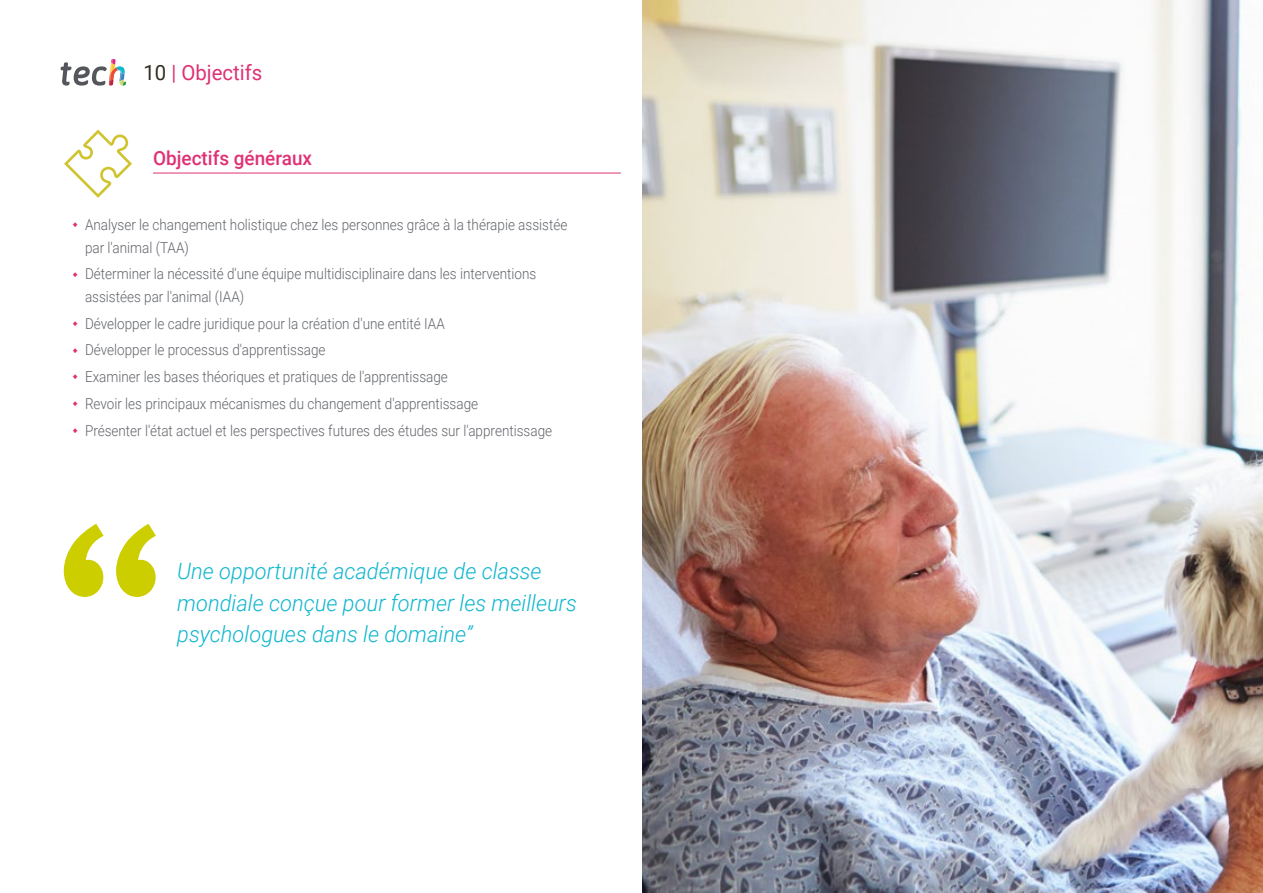
<style>
.page{position:relative;width:1263px;height:893px;background:#fff}
.page>*{position:absolute;margin:0;border:0;box-sizing:border-box;transform-origin:0 0}
.t1{font:italic 300 22.5px/31.5px "Roboto";color:#0fb6cf}
.t2{font:21px "Roboto";color:#df3174}
.t3{font:500 19.5px "Roboto";color:#df3174}
.t4{font:300 15px/26.7px "Roboto";color:#61646a;scale:.9 1}
.s1{color:#312e20}
</style>
<div class="page">
<img style="left:642px;top:0;width:621px;height:893px">
<hr style="left:153px;top:173px;width:468px;height:1px;background:#df3174">
<svg style="left:64px;top:130px;width:68px;height:68px"></svg>
<svg style="left:61px;top:59px;width:65px;height:27px"></svg>
<svg style="left:64px;top:524px;width:92px;height:73px"></svg>
<h2 class="t2" style="left:144px;top:57px;width:120px"><span class="s1">10</span> | Objectifs</h2>
<h3 class="t3" style="left:153px;top:144px;width:160px">Objectifs généraux</h3>
<p class="t4" style="left:85px;top:213px;width:537px;line-height:22.5px">Analyser le changement holistique chez les personnes grâce à la thérapie assistée par l'animal (TAA)</p>
<p class="t4" style="left:85px;top:262px;width:503px;line-height:22.5px">Déterminer la nécessité d'une équipe multidisciplinaire dans les interventions assistées par l'animal (IAA)</p>
<p class="t4" style="left:85px;top:309px;width:520px">Développer le cadre juridique pour la création d'une entité IAA<br>Développer le processus d'apprentissage<br>Examiner les bases théoriques et pratiques de l'apprentissage<br>Revoir les principaux mécanismes du changement d'apprentissage<br>Présenter l'état actuel et les perspectives futures des études sur l'apprentissage</p>
<h1 class="t1" style="left:177px;top:555px;width:401px">Une opportunité académique de classe mondiale conçue pour former les meilleurs psychologues dans le domaine”</h1>
</div>
